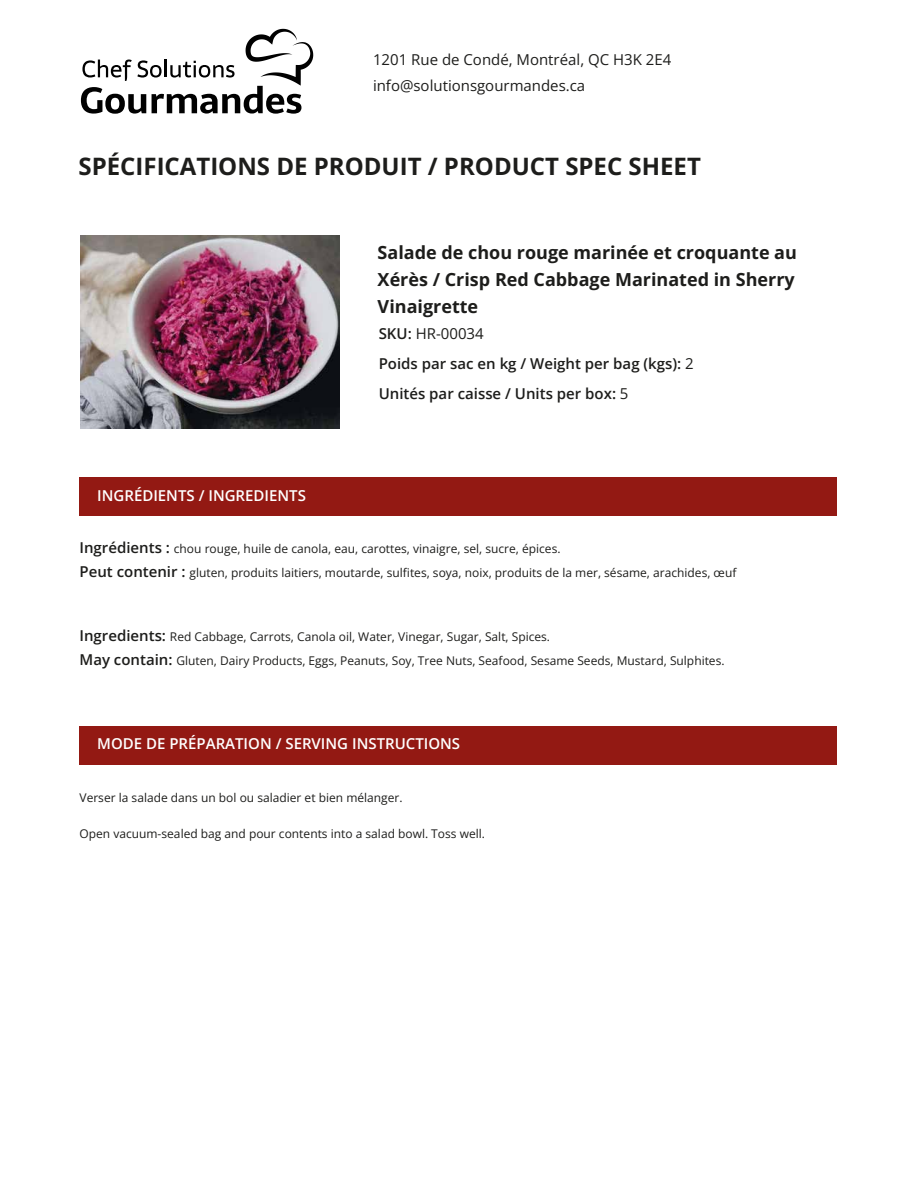
<style>
.page{position:relative;width:918px;height:1188px;background:#fff}
.page>*{position:absolute;margin:0;border:0;box-sizing:border-box;transform-origin:0 0}
.t1{font:700 24px "Open Sans";color:#1d1d1b}
.t2{font:700 18px/27px "Open Sans";color:#1d1d1b}
.t3{font:600 15px "Open Sans";color:#fff}
.t4{font:15px/25.5px "Open Sans";color:#1d1d1b}
.t5{font:600 15px/29.1px "Open Sans";color:#1d1d1b}
.t6{font:600 15px "Open Sans";color:#1d1d1b}
.t7{font:12px/23.9px "Open Sans";color:#1d1d1b}
.s1{font-weight:400}
.s2{font-weight:600;font-size:15px}
</style>
<div class="page">
<div style="left:80px;top:477px;width:757px;height:39px;background:#931913"></div>
<svg style="left:81px;top:29px;width:232px;height:85px"></svg>
<div style="left:80px;top:726px;width:757px;height:38px;background:#931913"></div>
<img style="left:81px;top:235px;width:258px;height:194px">
<p class="t4" style="left:373px;top:47px;width:300px">1201 Rue de Condé, Montréal, QC H3K 2E4 info@solutionsgourmandes.ca</p>
<h1 class="t1" style="left:79px;top:150px;width:624px">SPÉCIFICATIONS DE PRODUIT / PRODUCT SPEC SHEET</h1>
<h2 class="t2" style="left:378px;top:239px;width:421px">Salade de chou rouge marinée et croquante au<br>Xérès / Crisp Red Cabbage Marinated in Sherry<br>Vinaigrette</h2>
<p class="t3" style="left:97px;top:485px;width:210px">INGRÉDIENTS / INGREDIENTS</p>
<p class="t5" style="left:379px;top:319px;width:317px">SKU: <span class="s1">HR-00034<br></span>Poids par sac en kg / Weight per bag (kgs): <span class="s1">2</span></p>
<p class="t6" style="left:379px;top:383px;width:251px">Unités par caisse / Units per box: <span class="s1">5</span></p>
<p class="t7" style="left:80px;top:536px;width:658px"><span class="s2">Ingrédients :</span> chou rouge, huile de canola, eau, carottes, vinaigre, sel, sucre, épices.<br><span class="s2">Peut contenir :</span> gluten, produits laitiers, moutarde, sulfites, soya, noix, produits de la mer, sésame, arachides, œuf</p>
<p class="t7" style="left:80px;top:624px;width:472px"><span class="s2">Ingredients:</span> Red Cabbage, Carrots, Canola oil, Water, Vinegar, Sugar, Salt, Spices.</p>
<p class="t7" style="left:80px;top:649px;width:647px"><span class="s2">May contain:</span> Gluten, Dairy Products, Eggs, Peanuts, Soy, Tree Nuts, Seafood, Sesame Seeds, Mustard, Sulphites.</p>
<p class="t3" style="left:97px;top:733px;width:365px">MODE DE PRÉPARATION / SERVING INSTRUCTIONS</p>
<p class="t7" style="left:80px;top:785px;width:325px">Verser la salade dans un bol ou saladier et bien mélanger.</p>
<p class="t7" style="left:80px;top:821px;width:407px">Open vacuum-sealed bag and pour contents into a salad bowl. Toss well.</p>
</div>
